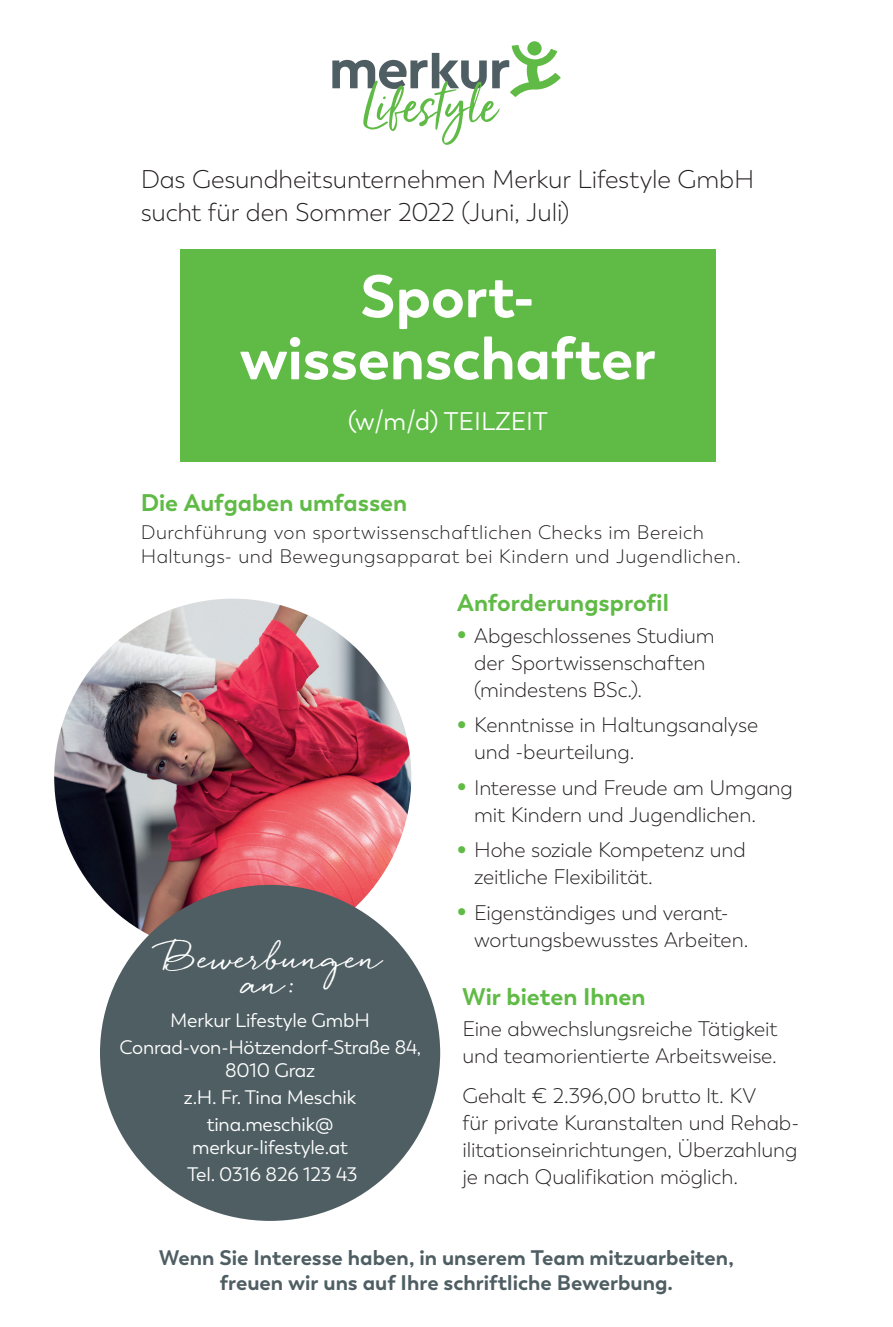
<style>
.page{position:relative;width:893px;height:1327px;background:#fff}
.page>*{position:absolute;margin:0;border:0;box-sizing:border-box;transform-origin:0 0}
.t1{font:700 60px/61.9px "Boston";letter-spacing:-.01em;color:#fff;text-align:center}
.t2{font:700 30.45px/25.3px "Quickpen";color:#fff;text-align:center}
.t3{font:300 25.5px/33px "Boston";letter-spacing:-.005em;color:#231f20}
.t4{font:25.35px "Boston";color:#fff}
.t5{font:700 24px "Boston";color:#60bb46}
.t6{font:300 21px/27px "Boston";letter-spacing:-.005em;color:#231f20}
.t7{font:700 21px/25.2px "Boston";color:#4e5e63;text-align:center}
.t8{font:19.5px/27.3px "Boston";letter-spacing:-.01em;color:#fff;text-align:center}
.t9{font:300 19.5px/24px "Boston";letter-spacing:.025em;color:#231f20}
.s1{font-weight:800;color:#60bb46}
</style>
<div class="page">
<div style="left:180px;top:249px;width:535px;height:213px;background:#60bb46"></div>
<img style="left:54px;top:598px;width:357px;height:358px;border-radius:179px">
<div style="left:100px;top:885px;width:340px;height:336px;background:#4e5e63;border-radius:50%"></div>
<svg style="left:527px;top:41px;width:15px;height:15px"></svg>
<svg style="left:332px;top:45px;width:229px;height:100px"></svg>
<p class="t3" style="left:141px;top:163px;width:615px">Das Gesundheitsunternehmen Merkur Lifestyle GmbH sucht für den Sommer 2022 (Juni, Juli)</p>
<h1 class="t1" style="left:239px;top:266px;width:418px">Sport&shy;wissenschafter</h1>
<p class="t4" style="left:348px;top:406px;width:201px">(w/m/d) TEILZEIT</p>
<p class="t5" style="left:141px;top:488px;width:268px">Die Aufgaben umfassen</p>
<p class="t9" style="left:141px;top:521px;width:602px">Durchführung von sportwissenschaftlichen Checks im Bereich<br>Haltungs- und Bewegungsapparat bei Kindern und Jugendlichen.</p>
<h2 class="t2" style="left:163px;top:946px;width:221px">Bewerbungen an:</h2>
<p class="t8" style="left:119px;top:1006px;width:303px">Merkur Lifestyle GmbH<br>Conrad-von-Hötzendorf-Straße 84,</p>
<p class="t8" style="left:184px;top:1056px;width:174px">8010 Graz<br>z.H. Fr. Tina Meschik tina.meschik@</p>
<p class="t8" style="left:187px;top:1133px;width:172px;text-align:left">merkur-lifestyle.at<br>Tel. 0316 826 123 43</p>
<p class="t5" style="left:457px;top:588px;width:213px">Anforderungsprofil</p>
<p class="t6" style="left:474px;top:622px;width:242px;text-indent:-17px"><span class="s1">•</span> Abgeschlossenes Studium der Sportwissenschaften (mindestens BSc.).</p>
<p class="t6" style="left:474px;top:711px;width:286px;text-indent:-17px"><span class="s1">•</span> Kenntnisse in Haltungsanalyse und -beurteilung.</p>
<p class="t6" style="left:474px;top:774px;width:320px;text-indent:-17px"><span class="s1">•</span> Interesse und Freude am Umgang mit Kindern und Jugendlichen.</p>
<p class="t6" style="left:474px;top:836px;width:273px;text-indent:-17px"><span class="s1">•</span> Hohe soziale Kompetenz und zeitliche Flexibilität.</p>
<p class="t6" style="left:474px;top:899px;width:276px;text-indent:-17px"><span class="s1">•</span> Eigenständiges und verant&shy;wortungsbewusstes Arbeiten.</p>
<p class="t5" style="left:462px;top:982px;width:185px">Wir bieten Ihnen</p>
<p class="t6" style="left:462px;top:1016px;width:317px">Eine abwechslungsreiche Tätigkeit und teamorientierte Arbeitsweise.</p>
<p class="t6" style="left:462px;top:1082px;width:338px">Gehalt € 2.396,00 brutto lt. KV<br>für private Kuranstalten und Rehab&shy;ilitationseinrichtungen, Überzahlung je nach Qualifikation möglich.</p>
<p class="t7" style="left:159px;top:1245px;width:576px">Wenn Sie Interesse haben, in unserem Team mitzuarbeiten, freuen wir uns auf Ihre schriftliche Bewerbung.</p>
</div>
